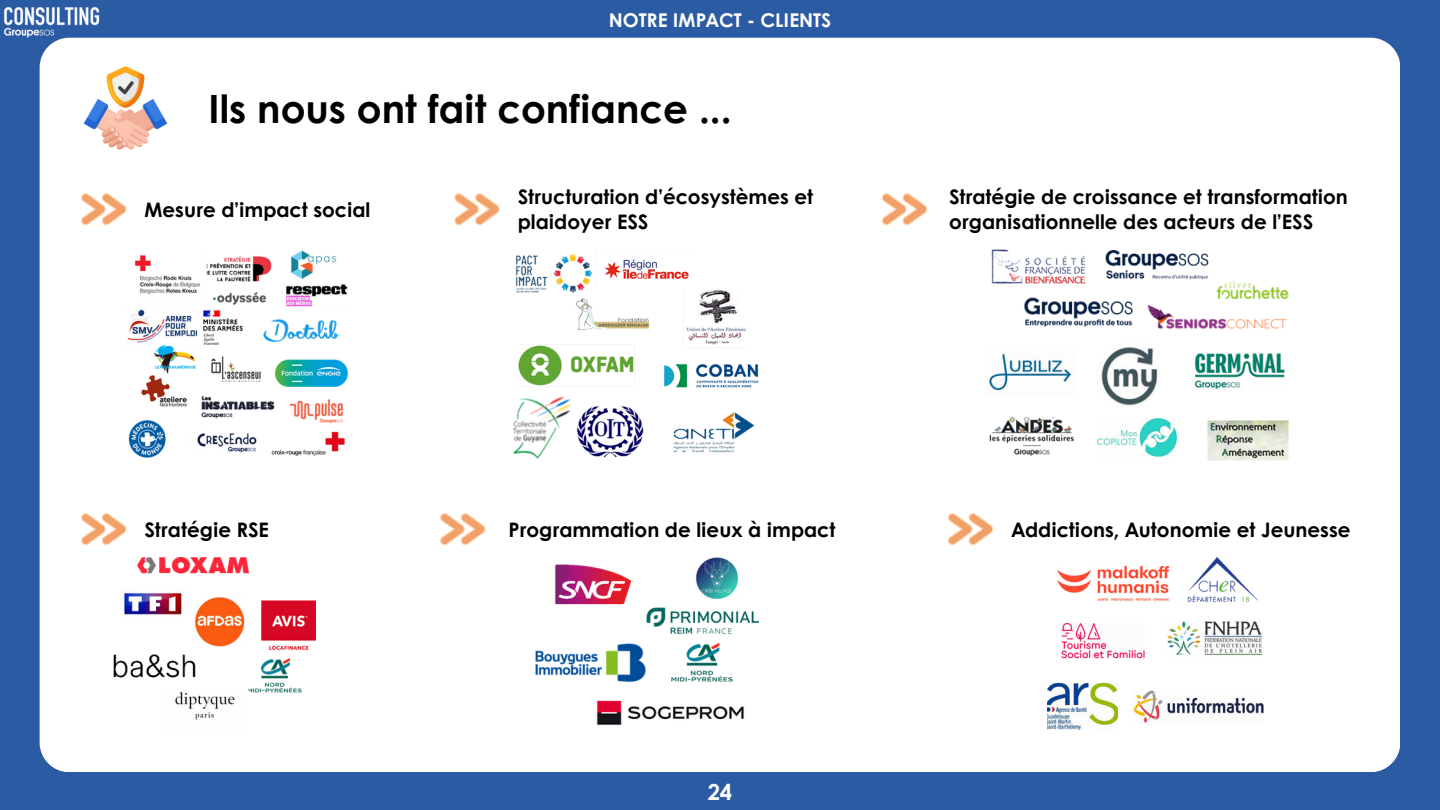
<style>
.page{position:relative;width:1440px;height:810px;background:#2b5ba3}
.page>*{position:absolute;margin:0;border:0;box-sizing:border-box;transform-origin:0 0}
.t1{font:700 39px "Century Gothic";color:#000}
.t2{font:700 22px "Century Gothic";color:#fcfcfc}
.t3{font:700 20px/25.5px "Century Gothic";color:#000}
.t4{font:700 19px "Century Gothic";color:#fff}
</style>
<div class="page">
<div style="left:40px;top:38px;width:1360px;height:734px;background:#fff;border-radius:30px"></div>
<img style="left:3px;top:6px;width:98px;height:32px">
<img style="left:127px;top:250px;width:221px;height:208px">
<img style="left:989px;top:249px;width:300px;height:212px">
<img style="left:513px;top:253px;width:245px;height:206px">
<img style="left:83px;top:66px;width:85px;height:84px">
<svg style="left:81px;top:193px;width:46px;height:33px"></svg>
<svg style="left:454px;top:193px;width:46px;height:33px"></svg>
<svg style="left:882px;top:193px;width:45px;height:33px"></svg>
<img style="left:1048px;top:557px;width:216px;height:172px">
<svg style="left:948px;top:513px;width:45px;height:33px"></svg>
<img style="left:113px;top:557px;width:202px;height:163px">
<svg style="left:81px;top:513px;width:46px;height:33px"></svg>
<img style="left:535px;top:557px;width:223px;height:168px">
<svg style="left:440px;top:513px;width:46px;height:33px"></svg>
<p class="t4" style="left:609px;top:6px;width:224px">NOTRE IMPACT - CLIENTS</p>
<p class="t1" style="left:208px;top:80px;width:525px">Ils nous ont fait confiance ...</p>
<p class="t3" style="left:145px;top:196px;width:227px">Mesure d’impact social</p>
<p class="t3" style="left:518px;top:183px;width:297px">Structuration d’écosystèmes et plaidoyer ESS</p>
<p class="t3" style="left:949px;top:183px;width:400px">Stratégie de croissance et transformation organisationnelle des acteurs de l’ESS</p>
<p class="t3" style="left:145px;top:516px;width:126px">Stratégie RSE</p>
<p class="t3" style="left:509px;top:516px;width:328px">Programmation de lieux à impact</p>
<p class="t3" style="left:1011px;top:516px;width:341px">Addictions, Autonomie et Jeunesse</p>
<p class="t2" style="left:708px;top:776px;width:26px">24</p>
</div>
